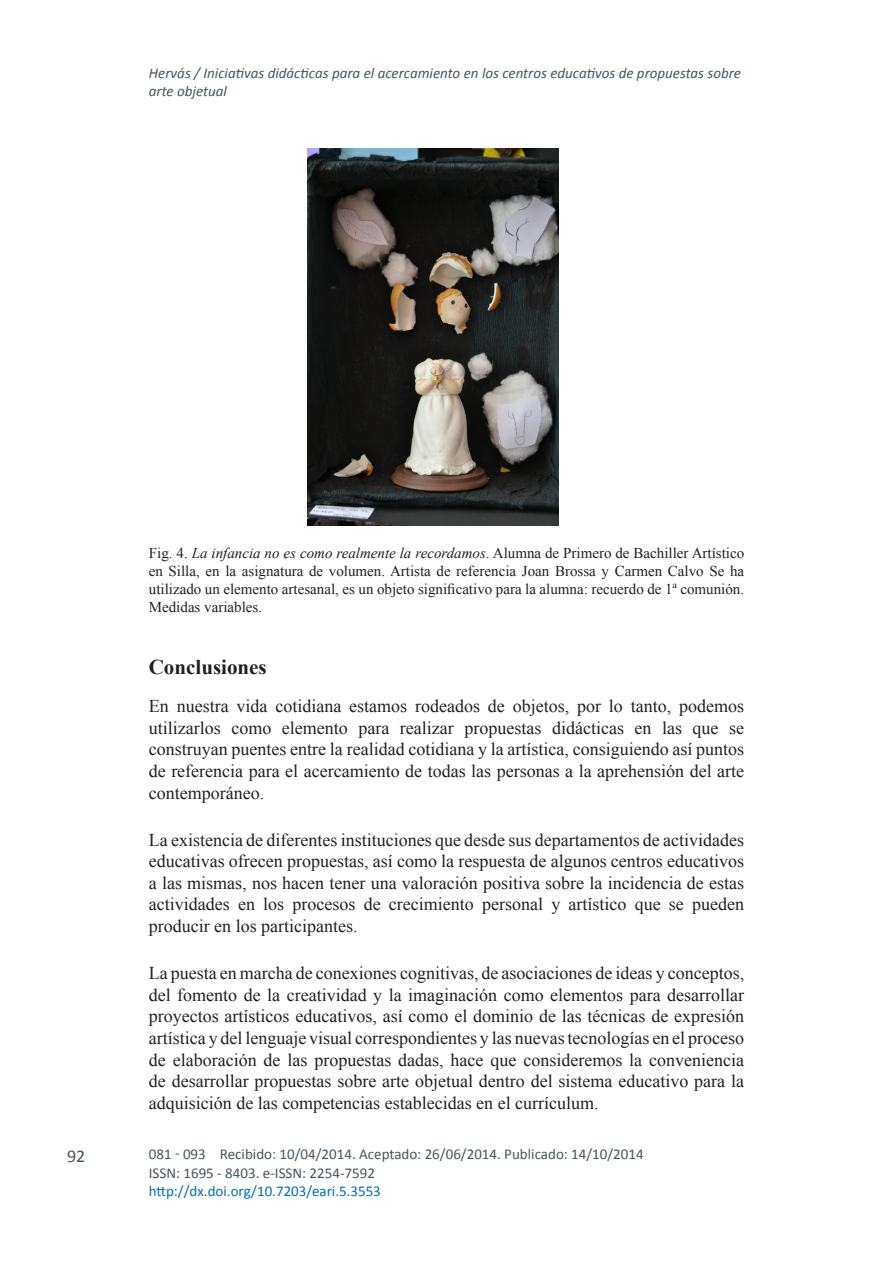
<style>
.page{position:relative;width:893px;height:1263px;background:#fff}
.page>*{position:absolute;margin:0;border:0;box-sizing:border-box;transform-origin:0 0}
.Primer_título{font:700 21px "Times New Roman";color:#231f20}
.texto_normal{font:18px/21.6px "Times New Roman";color:#231f20;text-align:justify}
.t1{font:18px "Calibri";color:#45555f}
.Pies_foto{font:15px/18px "Times New Roman";color:#231f20;text-align:justify}
.t2{font:15px "Calibri";color:#45555f}
.Cabacera_Izquierda{font:italic 15px/18px "Calibri";color:#45555f}
.DOI_izquierda{font:15px "Calibri";color:#0070af}
.s1{font-style:italic}
</style>
<div class="page">
<img style="left:308px;top:149px;width:251px;height:376px">
<p class="Cabacera_Izquierda" style="left:149px;top:63px;width:594px">Hervás / Iniciativas didácticas para el acercamiento en los centros educativos de propuestas sobre arte objetual</p>
<p class="t1" style="left:67px;top:1144px;width:20px">92</p>
<p class="Pies_foto" style="left:149px;top:544px;width:597px">Fig. 4. <span class="s1">La infancia no es como realmente la recordamos</span>. Alumna de Primero de Bachiller Artístico en Silla, en la asignatura de volumen. Artista de referencia Joan Brossa y Carmen Calvo Se ha utilizado un elemento artesanal, es un objeto significativo para la alumna: recuerdo de 1ª comunión.<br>Medidas variables.</p>
<p class="Primer_título" style="left:149px;top:652px;width:119px">Conclusiones</p>
<p class="texto_normal" style="left:149px;top:695px;width:597px">En nuestra vida cotidiana estamos rodeados de objetos, por lo tanto, podemos utilizarlos como elemento para realizar propuestas didácticas en las que se construyan puentes entre la realidad cotidiana y la artística, consiguiendo así puntos de referencia para el acercamiento de todas las personas a la aprehensión del arte contemporáneo.</p>
<p class="texto_normal" style="left:149px;top:828px;width:597px">La existencia de diferentes instituciones que desde sus departamentos de actividades educativas ofrecen propuestas, así como la respuesta de algunos centros educativos a las mismas, nos hacen tener una valoración positiva sobre la incidencia de estas actividades en los procesos de crecimiento personal y artístico que se pueden producir en los participantes.</p>
<p class="texto_normal" style="left:149px;top:962px;width:597px">La puesta en marcha de conexiones cognitivas, de asociaciones de ideas y conceptos, del fomento de la creatividad y la imaginación como elementos para desarrollar proyectos artísticos educativos, así como el dominio de las técnicas de expresión artística y del lenguaje visual correspondientes y las nuevas tecnologías en el proceso de elaboración de las propuestas dadas, hace que consideremos la conveniencia de desarrollar propuestas sobre arte objetual dentro del sistema educativo para la adquisición de las competencias establecidas en el currículum.</p>
<p class="t2" style="left:220px;top:1145px;width:425px">Recibido: 10/04/2014. Aceptado: 26/06/2014. Publicado: 14/10/2014</p>
<p class="DOI_izquierda" style="left:149px;top:1181px;width:234px">http://dx.doi.org/10.7203/eari.5.3553</p>
<p class="t2" style="left:149px;top:1145px;width:59px">081 - 093</p>
<p class="t2" style="left:149px;top:1163px;width:228px">ISSN: 1695 - 8403. e-ISSN: 2254-7592</p>
</div>
